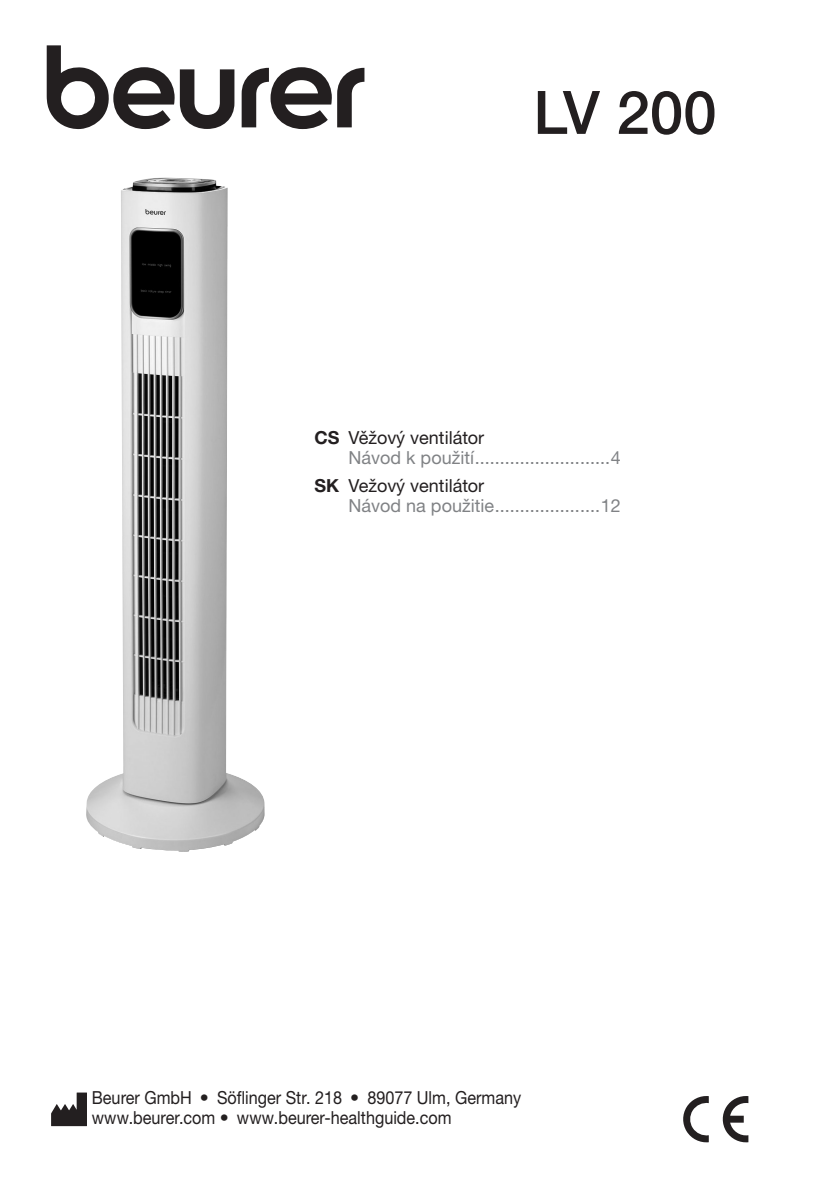
<style>
.page{position:relative;width:840px;height:1191px;background:#fff}
.page>*{position:absolute;margin:0;border:0;box-sizing:border-box;transform-origin:0 0}
.t1{font:500 60px "Helvetica Neue LTW1 G";color:#231f20}
.t2{font:18px/20px "Helvetica Neue LTW1 G";color:#808285}
.t3{font:18px/20px "Helvetica Neue LTW1 G";color:#231f20;scale:.9 1}
.s1{font-weight:700;color:#231f20}
.s2{color:#231f20}
</style>
<div class="page">
<svg style="left:683px;top:1096px;width:25px;height:46px"></svg>
<svg style="left:722px;top:1096px;width:26px;height:46px"></svg>
<svg style="left:51px;top:1092px;width:35px;height:34px"></svg>
<svg style="left:47px;top:45px;width:317px;height:84px"></svg>
<img style="left:86px;top:178px;width:178px;height:674px">
<h1 class="t1" style="left:533px;top:76px;width:185px">LV 200</h1>
<p class="t2" style="left:348px;top:427px;width:273px;text-indent:-34px"><span class="s1">CS</span> <span class="s2">Věžový ventilátor<br></span>Návod k použití...........................4</p>
<p class="t2" style="left:348px;top:476px;width:273px;text-indent:-34px"><span class="s1">SK</span> <span class="s2">Vežový ventilátor<br></span>Návod na použitie.....................12</p>
<p class="t3" style="left:92px;top:1088px;width:478px">Beurer GmbH • Söflinger Str. 218 • 89077 Ulm, Germany www.beurer.com • www.beurer-healthguide.com</p>
</div>
